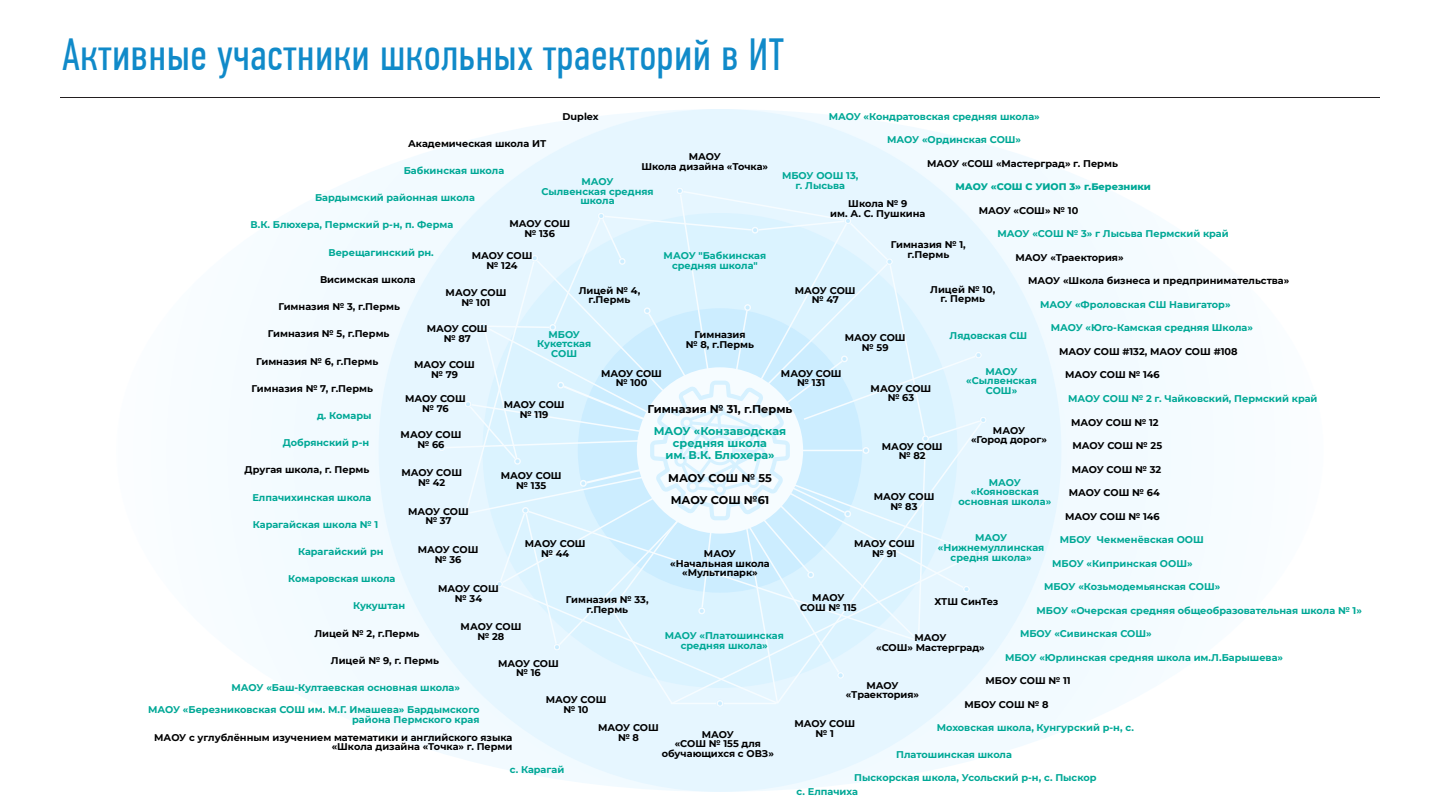
<style>
.page{position:relative;width:1440px;height:810px;background:#fff}
.page>*{position:absolute;margin:0;border:0;box-sizing:border-box;transform-origin:0 0}
.t1{font:45px "PF Din Text Comp Pro";letter-spacing:.02em;color:#108ac9}
.t2{font:700 11.25px/12px "Montserrat";color:#00a896;text-align:center}
.t3{font:700 11.25px/22.5px "Montserrat";color:#000}
.t4{font:700 9.75px/9.8px "Montserrat";color:#000;text-align:center}
.t5{font:700 9.75px/9.8px "Montserrat";color:#00a896;text-align:center}
.t6{font:800 9.75px "Montserrat";color:#00a896}
</style>
<div class="page">
<hr style="left:60px;top:97px;width:1320px;height:1px;background:#231f20">
<div style="left:116px;top:109px;width:1208px;height:683px;background:#f0faff;border-radius:50%"></div>
<div style="left:379px;top:109px;width:682px;height:683px;background:#e6f6ff;border-radius:50%"></div>
<svg style="left:439px;top:188px;width:547px;height:519px"></svg>
<h1 class="t1" style="left:62px;top:37px;width:723px">Активные участники школьных траекторий в ИТ</h1>
<p class="t4" style="left:563px;top:111px;width:38px">Duplex</p>
<p class="t5" style="left:829px;top:111px;width:213px">МАОУ «Кондратовская средняя школа»</p>
<p class="t5" style="left:887px;top:135px;width:135px">МАОУ «Ординская СОШ»</p>
<p class="t4" style="left:927px;top:158px;width:192px">МАОУ «СОШ «Мастерград» г. Пермь</p>
<p class="t6" style="left:956px;top:181px;width:197px">МАОУ «СОШ С УИОП 3» г.Березники</p>
<p class="t4" style="left:979px;top:205px;width:101px">МАОУ «СОШ» № 10</p>
<p class="t5" style="left:998px;top:229px;width:233px">МАОУ «СОШ № 3» г Лысьва Пермский край</p>
<p class="t4" style="left:1016px;top:252px;width:110px">МАОУ «Траектория»</p>
<p class="t4" style="left:1028px;top:276px;width:263px">МАОУ «Школа бизнеса и предпринимательства»</p>
<p class="t5" style="left:1040px;top:299px;width:192px">МАОУ «Фроловская СШ Навигатор»</p>
<p class="t5" style="left:1051px;top:323px;width:204px">МАОУ «Юго-Камская средняя Школа»</p>
<p class="t4" style="left:1059px;top:347px;width:180px">МАОУ СОШ #132, МАОУ СОШ #108</p>
<p class="t4" style="left:1065px;top:370px;width:96px">МАОУ СОШ № 146</p>
<p class="t5" style="left:1068px;top:394px;width:251px">МАОУ СОШ № 2 г. Чайковский, Пермский край</p>
<p class="t4" style="left:1071px;top:417px;width:89px">МАОУ СОШ № 12</p>
<p class="t4" style="left:1072px;top:441px;width:91px">МАОУ СОШ № 25</p>
<p class="t4" style="left:1072px;top:464px;width:91px">МАОУ СОШ № 32</p>
<p class="t4" style="left:1069px;top:488px;width:93px">МАОУ СОШ № 64</p>
<p class="t4" style="left:1065px;top:511px;width:96px">МАОУ СОШ № 146</p>
<p class="t5" style="left:1060px;top:535px;width:146px">МБОУ Чекменёвская ООШ</p>
<p class="t5" style="left:1052px;top:558px;width:142px">МБОУ «Кипринская ООШ»</p>
<p class="t5" style="left:1044px;top:582px;width:178px">МБОУ «Козьмодемьянская СОШ»</p>
<p class="t5" style="left:1036px;top:605px;width:327px">МБОУ «Очерская средняя общеобразовательная школа № 1»</p>
<p class="t5" style="left:1020px;top:629px;width:133px">МБОУ «Сивинская СОШ»</p>
<p class="t5" style="left:1005px;top:652px;width:280px">МБОУ «Юрлинская средняя школа им.Л.Барышева»</p>
<p class="t4" style="left:986px;top:676px;width:87px">МБОУ СОШ № 11</p>
<p class="t4" style="left:964px;top:699px;width:86px">МБОУ СОШ № 8</p>
<p class="t5" style="left:937px;top:723px;width:199px">Моховская школа, Кунгурский р-н, с.</p>
<p class="t4" style="left:408px;top:138px;width:140px">Академическая школа ИТ</p>
<p class="t5" style="left:404px;top:166px;width:102px">Бабкинская школа</p>
<p class="t5" style="left:315px;top:193px;width:161px">Бардымский районная школа</p>
<p class="t5" style="left:251px;top:220px;width:204px">В.К. Блюхера, Пермский р-н, п. Ферма</p>
<p class="t5" style="left:328px;top:247px;width:107px">Верещагинский рн.</p>
<p class="t4" style="left:320px;top:275px;width:97px">Висимская школа</p>
<p class="t4" style="left:278px;top:302px;width:123px">Гимназия № 3, г.Пермь</p>
<p class="t4" style="left:268px;top:329px;width:123px">Гимназия № 5, г.Пермь</p>
<p class="t4" style="left:256px;top:356px;width:124px">Гимназия № 6, г.Пермь</p>
<p class="t4" style="left:252px;top:383px;width:123px">Гимназия № 7, г.Пермь</p>
<p class="t5" style="left:317px;top:411px;width:56px">д. Комары</p>
<p class="t5" style="left:283px;top:438px;width:88px">Добрянский р-н</p>
<p class="t4" style="left:245px;top:465px;width:126px">Другая школа, г. Пермь</p>
<p class="t5" style="left:252px;top:492px;width:121px">Елпачихинская школа</p>
<p class="t5" style="left:253px;top:519px;width:127px">Карагайская школа № 1</p>
<p class="t5" style="left:298px;top:547px;width:87px">Карагайский рн</p>
<p class="t5" style="left:288px;top:574px;width:109px">Комаровская школа</p>
<p class="t5" style="left:353px;top:601px;width:54px">Кукуштан</p>
<p class="t4" style="left:314px;top:628px;width:107px">Лицей № 2, г.Пермь</p>
<p class="t4" style="left:331px;top:655px;width:110px">Лицей № 9, г. Пермь</p>
<p class="t5" style="left:232px;top:683px;width:230px">МАОУ «Баш-Култаевская основная школа»</p>
<p class="t5" style="left:148px;top:705px;width:333px;text-align:right">МАОУ «Березниковская СОШ им. М.Г. Имашева» Бардымского района Пермского края</p>
<p class="t4" style="left:641px;top:151px;width:128px">МАОУ<br>Школа дизайна «Точка»</p>
<p class="t5" style="left:782px;top:171px;width:78px">МБОУ ООШ 13, г. Лысьва</p>
<p class="t5" style="left:541px;top:177px;width:114px">МАОУ<br>Сылвенская средняя школа</p>
<p class="t4" style="left:830px;top:199px;width:97px">Школа № 9<br>им. А. С. Пушкина</p>
<p class="t4" style="left:509px;top:219px;width:62px">МАОУ СОШ № 136</p>
<p class="t4" style="left:891px;top:240px;width:77px">Гимназия № 1, г.Пермь</p>
<p class="t5" style="left:664px;top:251px;width:104px">МАОУ "Бабкинская средняя школа"</p>
<p class="t4" style="left:472px;top:250px;width:62px">МАОУ СОШ № 124</p>
<p class="t4" style="left:930px;top:284px;width:67px">Лицей № 10, г. Пермь</p>
<p class="t5" style="left:950px;top:330px;width:79px">Лядовская СШ</p>
<p class="t5" style="left:966px;top:366px;width:72px">МАОУ «Сылвенская<br>СОШ»</p>
<p class="t4" style="left:971px;top:425px;width:77px">МАОУ<br>«Город дорог»</p>
<p class="t5" style="left:959px;top:477px;width:94px">МАОУ «Кояновская основная школа»</p>
<p class="t5" style="left:938px;top:533px;width:108px">МАОУ «Нижнемуллинская средня школа»</p>
<p class="t4" style="left:579px;top:285px;width:63px">Лицей № 4, г.Пермь</p>
<p class="t4" style="left:795px;top:285px;width:62px">МАОУ СОШ № 47</p>
<p class="t4" style="left:845px;top:333px;width:62px">МАОУ СОШ № 59</p>
<p class="t4" style="left:871px;top:383px;width:62px">МАОУ СОШ № 63</p>
<p class="t4" style="left:446px;top:288px;width:62px">МАОУ СОШ № 101</p>
<p class="t4" style="left:427px;top:324px;width:62px">МАОУ СОШ № 87</p>
<p class="t5" style="left:537px;top:329px;width:55px">МБОУ<br>Кукетская<br>СОШ</p>
<p class="t4" style="left:686px;top:330px;width:70px">Гимназия<br>№ 8, г.Пермь</p>
<p class="t4" style="left:414px;top:360px;width:62px">МАОУ СОШ № 79</p>
<p class="t4" style="left:601px;top:368px;width:62px">МАОУ СОШ № 100</p>
<p class="t4" style="left:781px;top:368px;width:62px">МАОУ СОШ № 131</p>
<p class="t4" style="left:405px;top:393px;width:62px">МАОУ СОШ № 76</p>
<p class="t4" style="left:504px;top:400px;width:62px">МАОУ СОШ № 119</p>
<p class="t3" style="left:648px;top:397px;width:146px">Гимназия № 31, г.Пермь</p>
<p class="t2" style="left:654px;top:425px;width:134px">МАОУ «Конзаводская средняя школа<br>им. В.К. Блюхера»</p>
<p class="t3" style="left:668px;top:466px;width:105px">МАОУ СОШ № 55<br>МАОУ СОШ №61</p>
<p class="t4" style="left:401px;top:430px;width:62px">МАОУ СОШ № 66</p>
<p class="t4" style="left:882px;top:441px;width:62px">МАОУ СОШ № 82</p>
<p class="t4" style="left:401px;top:468px;width:62px">МАОУ СОШ № 42</p>
<p class="t4" style="left:501px;top:471px;width:62px">МАОУ СОШ № 135</p>
<p class="t4" style="left:874px;top:492px;width:62px">МАОУ СОШ № 83</p>
<p class="t4" style="left:854px;top:538px;width:62px">МАОУ СОШ № 91</p>
<p class="t4" style="left:800px;top:592px;width:58px">МАОУ<br>СОШ № 115</p>
<p class="t4" style="left:408px;top:506px;width:62px">МАОУ СОШ № 37</p>
<p class="t4" style="left:525px;top:538px;width:62px">МАОУ СОШ № 44</p>
<p class="t4" style="left:418px;top:545px;width:62px">МАОУ СОШ № 36</p>
<p class="t4" style="left:670px;top:549px;width:101px">МАОУ<br>«Начальная школа «Мультипарк»</p>
<p class="t4" style="left:438px;top:583px;width:62px">МАОУ СОШ № 34</p>
<p class="t4" style="left:566px;top:595px;width:84px">Гимназия № 33, г.Пермь</p>
<p class="t4" style="left:935px;top:597px;width:65px">ХТШ СинТез</p>
<p class="t4" style="left:461px;top:622px;width:62px">МАОУ СОШ № 28</p>
<p class="t5" style="left:665px;top:631px;width:121px">МАОУ «Платошинская средняя школа»</p>
<p class="t4" style="left:876px;top:633px;width:110px">МАОУ<br>«СОШ» Мастерград»</p>
<p class="t4" style="left:846px;top:680px;width:75px">МАОУ «Траектория»</p>
<p class="t4" style="left:794px;top:718px;width:62px">МАОУ СОШ № 1</p>
<p class="t4" style="left:498px;top:658px;width:62px">МАОУ СОШ № 16</p>
<p class="t4" style="left:546px;top:694px;width:62px">МАОУ СОШ № 10</p>
<p class="t4" style="left:598px;top:723px;width:62px">МАОУ СОШ № 8</p>
<p class="t4" style="left:662px;top:729px;width:114px">МАОУ<br>«СОШ № 155 для обучающихся с ОВЗ»</p>
<p class="t4" style="left:154px;top:732px;width:360px;text-align:right">МАОУ с углублённым изучением математики и английского языка «Школа дизайна «Точка» г. Перми</p>
<p class="t5" style="left:896px;top:749px;width:117px">Платошинская школа</p>
<p class="t5" style="left:796px;top:770px;width:302px;line-height:14.3px;text-align:left;text-indent:58px">Пыскорская школа, Усольский р-н, с. Пыскор с. Елпачиха</p>
<p class="t5" style="left:510px;top:764px;width:56px">с. Карагай</p>
</div>
